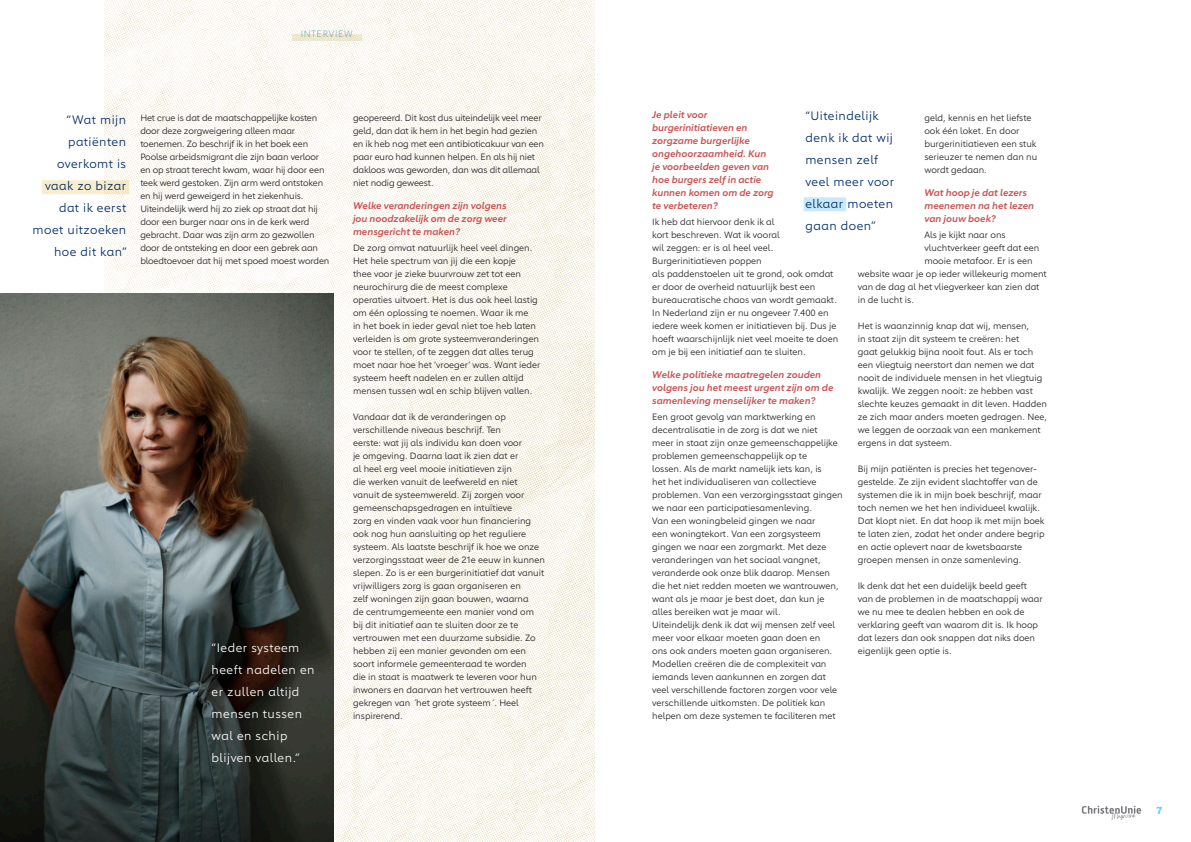
<style>
.page{position:relative;width:1191px;height:842px;background:#fff}
.page>*{position:absolute;margin:0;border:0;box-sizing:border-box;transform-origin:0 0}
.t1{font:12px/22px "Carnero";letter-spacing:.04em;color:#002c6b;text-align:right}
.t2{font:12px/22px "Carnero";letter-spacing:.04em;color:#fff}
.t3{font:900 10px "Carnero";color:#6bcff6}
.vraag{font:italic 600 9.5px/13px "Carnero";color:#ca5252}
.Platte_tekst{font:9px/13px "Carnero";color:#231f20}
.t4{font:300 9px "Carnero";letter-spacing:.075em;color:#689ea4}
</style>
<div class="page">
<svg style="left:1081px;top:806px;width:60px;height:14px"></svg>
<img style="left:104px;top:0;width:490px;height:842px">
<svg style="left:292px;top:34px;width:69px;height:7px"></svg>
<img style="left:0;top:293px;width:334px;height:549px">
<div style="left:42px;top:180px;width:87px;height:14px;background:#f8eecf"></div>
<div style="left:803px;top:197px;width:43px;height:14px;background:#c6eafa"></div>
<p class="t4" style="left:301px;top:28px;width:54px">INTERVIEW</p>
<p class="vraag" style="left:652px;top:108px;width:123px">Je pleit voor burgerinitiatieven en zorgzame burgerlijke ongehoorzaamheid. Kun je voorbeelden geven van hoe burgers zelf in actie kunnen komen om de zorg te verbeteren?</p>
<p class="Platte_tekst" style="left:652px;top:215px;width:188px">Ik heb dat hiervoor denk ik al<br>kort beschreven. Wat ik vooral<br>wil zeggen: er is al heel veel.<br>Burgerinitiatieven poppen<br>als paddenstoelen uit te grond, ook omdat er door de overheid natuurlijk best een bureaucratische chaos van wordt gemaakt.<br>In Nederland zijn er nu ongeveer 7.400 en iedere week komen er initiatieven bij. Dus je hoeft waarschijnlijk niet veel moeite te doen om je bij een initiatief aan te sluiten.</p>
<p class="vraag" style="left:652px;top:368px;width:183px">Welke politieke maatregelen zouden volgens jou het meest urgent zijn om de samenleving menselijker te maken?</p>
<p class="Platte_tekst" style="left:652px;top:410px;width:192px">Een groot gevolg van marktwerking en decentralisatie in de zorg is dat we niet<br>meer in staat zijn onze gemeenschappelijke problemen gemeenschappelijk op te<br>lossen. Als de markt namelijk iets kan, is<br>het het individualiseren van collectieve problemen. Van een verzorgingsstaat gingen we naar een participatiesamenleving.<br>Van een woningbeleid gingen we naar<br>een woningtekort. Van een zorgsysteem gingen we naar een zorgmarkt. Met deze veranderingen van het sociaal vangnet, veranderde ook onze blik daarop. Mensen die het niet redden moeten we wantrouwen, want als je maar je best doet, dan kun je alles bereiken wat je maar wil.</p>
<p class="Platte_tekst" style="left:652px;top:618px;width:186px">Uiteindelijk denk ik dat wij mensen zelf veel meer voor elkaar moeten gaan doen en ons ook anders moeten gaan organiseren.<br>Modellen creëren die de complexiteit van iemands leven aankunnen en zorgen dat veel verschillende factoren zorgen voor vele verschillende uitkomsten. De politiek kan helpen om deze systemen te faciliteren met</p>
<p class="t1" style="left:33px;top:109px;width:96px">“Wat mijn patiënten overkomt is vaak zo bizar dat ik eerst moet uitzoeken hoe dit kan”</p>
<p class="t1" style="left:805px;top:105px;width:90px;text-align:left">“Uiteindelijk denk ik dat wij mensen zelf veel meer voor elkaar moeten gaan doen”</p>
<p class="Platte_tekst" style="left:924px;top:111px;width:114px">geld, kennis en het liefste ook één loket. En door burgerinitiatieven een stuk serieuzer te nemen dan nu wordt gedaan.</p>
<p class="vraag" style="left:924px;top:186px;width:111px">Wat hoop je dat lezers meenemen na het lezen van jouw boek?</p>
<p class="Platte_tekst" style="left:924px;top:228px;width:83px">Als je kijkt naar ons</p>
<p class="Platte_tekst" style="left:924px;top:241px;width:116px">vluchtverkeer geeft dat een</p>
<p class="Platte_tekst" style="left:924px;top:254px;width:110px">mooie metafoor. Er is een</p>
<p class="Platte_tekst" style="left:857px;top:267px;width:190px">website waar je op ieder willekeurig moment</p>
<p class="Platte_tekst" style="left:857px;top:280px;width:183px">van de dag al het vliegverkeer kan zien dat</p>
<p class="Platte_tekst" style="left:857px;top:293px;width:58px">in de lucht is.</p>
<p class="Platte_tekst" style="left:857px;top:319px;width:191px">Het is waanzinnig knap dat wij, mensen,<br>in staat zijn dit systeem te creëren: het<br>gaat gelukkig bijna nooit fout. Als er toch een vliegtuig neerstort dan nemen we dat nooit de individuele mensen in het vliegtuig kwalijk. We zeggen nooit: ze hebben vast slechte keuzes gemaakt in dit leven. Hadden ze zich maar anders moeten gedragen. Nee, we leggen de oorzaak van een mankement ergens in dat systeem.</p>
<p class="Platte_tekst" style="left:857px;top:462px;width:188px">Bij mijn patiënten is precies het tegenover&shy;gestelde. Ze zijn evident slachtoffer van de systemen die ik in mijn boek beschrijf, maar toch nemen we het hen individueel kwalijk.<br>Dat klopt niet. En dat hoop ik met mijn boek te laten zien, zodat het onder andere begrip en actie oplevert naar de kwetsbaarste groepen mensen in onze samenleving.</p>
<p class="Platte_tekst" style="left:857px;top:579px;width:186px">Ik denk dat het een duidelijk beeld geeft van de problemen in de maatschappij waar we nu mee te dealen hebben en ook de verklaring geeft van waarom dit is. Ik hoop dat lezers dan ook snappen dat niks doen</p>
<p class="Platte_tekst" style="left:140px;top:111px;width:190px">Het crue is dat de maatschappelijke kosten door deze zorgweigering alleen maar toenemen. Zo beschrijf ik in het boek een Poolse arbeidsmigrant die zijn baan verloor en op straat terecht kwam, waar hij door een teek werd gestoken. Zijn arm werd ontstoken en hij werd geweigerd in het ziekenhuis.<br>Uiteindelijk werd hij zo ziek op straat dat hij door een burger naar ons in de kerk werd gebracht. Daar was zijn arm zo gezwollen door de ontsteking en door een gebrek aan bloedtoevoer dat hij met spoed moest worden</p>
<p class="Platte_tekst" style="left:353px;top:111px;width:192px">geopereerd. Dit kost dus uiteindelijk veel meer geld, dan dat ik hem in het begin had gezien en ik heb nog met een antibioticakuur van een paar euro had kunnen helpen. En als hij niet dakloos was geworden, dan was dit allemaal niet nodig geweest.</p>
<p class="vraag" style="left:353px;top:199px;width:155px;text-align:justify">Welke veranderingen zijn volgens jou noodzakelijk om de zorg weer mensgericht te maken?</p>
<p class="Platte_tekst" style="left:353px;top:241px;width:189px">De zorg omvat natuurlijk heel veel dingen.<br>Het hele spectrum van jij die een kopje<br>thee voor je zieke buurvrouw zet tot een neurochirurg die de meest complexe operaties uitvoert. Het is dus ook heel lastig om één oplossing te noemen. Waar ik me<br>in het boek in ieder geval niet toe heb laten verleiden is om grote systeemveranderingen voor te stellen, of te zeggen dat alles terug moet naar hoe het ‘vroeger’ was. Want ieder systeem heeft nadelen en er zullen altijd mensen tussen wal en schip blijven vallen.</p>
<p class="Platte_tekst" style="left:353px;top:410px;width:193px">Vandaar dat ik de veranderingen op verschillende niveaus beschrijf. Ten<br>eerste: wat jij als individu kan doen voor<br>je omgeving. Daarna laat ik zien dat er<br>al heel erg veel mooie initiatieven zijn<br>die werken vanuit de leefwereld en niet vanuit de systeemwereld. Zij zorgen voor gemeenschapsgedragen en intuïtieve<br>zorg en vinden vaak voor hun financiering ook nog hun aansluiting op het reguliere systeem. Als laatste beschrijf ik hoe we onze verzorgingsstaat weer de 21e eeuw in kunnen slepen. Zo is er een burgerinitiatief dat vanuit vrijwilligers zorg is gaan organiseren en<br>zelf woningen zijn gaan bouwen, waarna<br>de centrumgemeente een manier vond om bij dit initiatief aan te sluiten door ze te vertrouwen met een duurzame subsidie. Zo hebben zij een manier gevonden om een soort informele gemeenteraad te worden<br>die in staat is maatwerk te leveren voor hun inwoners en daarvan het vertrouwen heeft gekregen van ´het grote systeem´. Heel inspirerend.</p>
<p class="t2" style="left:212px;top:637px;width:89px">“Ieder systeem</p>
<p class="Platte_tekst" style="left:857px;top:644px;width:95px">eigenlijk geen optie is.</p>
<p class="t2" style="left:212px;top:659px;width:104px">heeft nadelen en er zullen altijd mensen tussen wal en schip blijven vallen.”</p>
<p class="t3" style="left:1156px;top:804px;width:7px">7</p>
</div>
